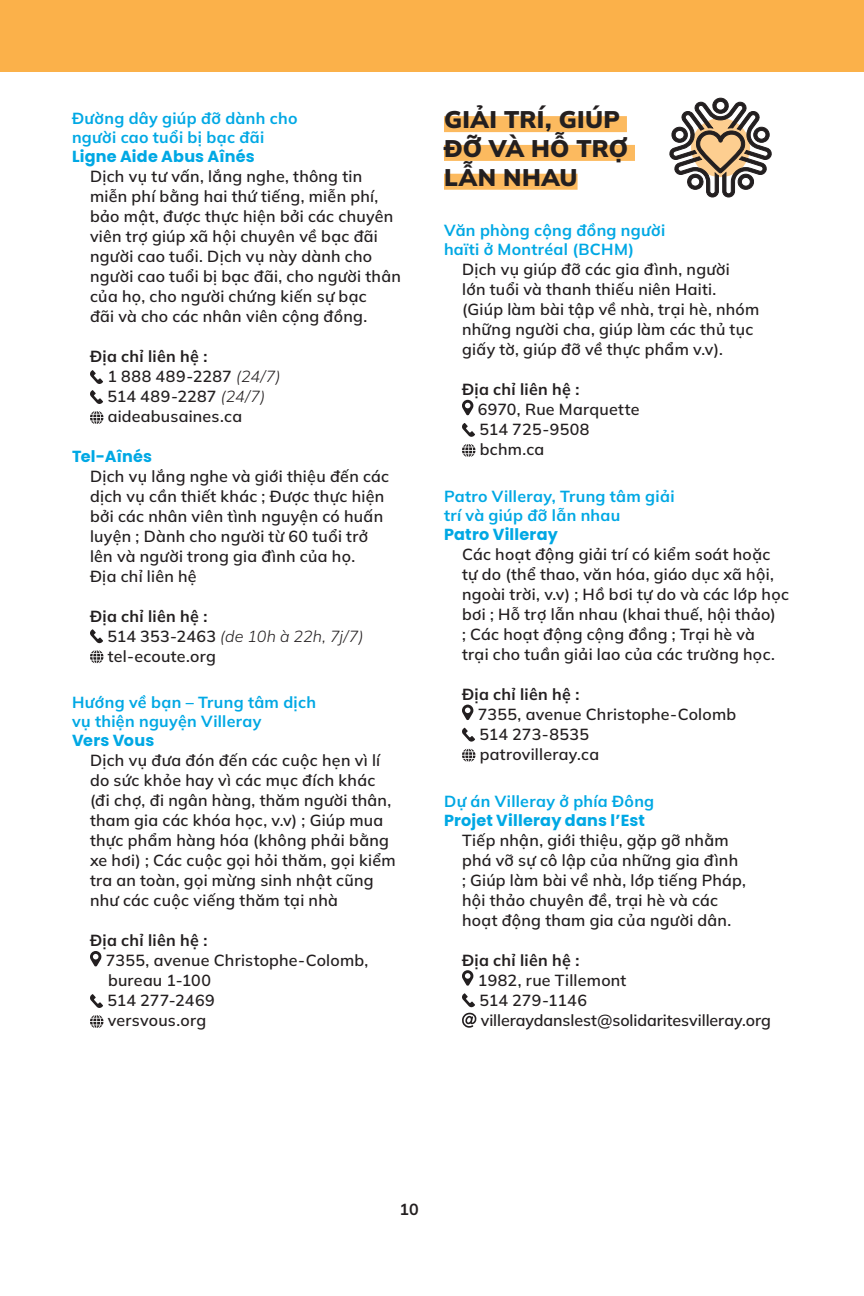
<style>
.page{position:relative;width:864px;height:1296px;background:#fff}
.page>*{position:absolute;margin:0;border:0;box-sizing:border-box;transform-origin:0 0}
.Nom_de_sections{font:900 24px/28.8px "Mulish";letter-spacing:.02em;color:#231f20}
.Descriptions_organis{font:600 16px/20px "Mulish";letter-spacing:.015em;color:#231f20}
.Sous-titres{font:700 16px/19.2px "Mulish";letter-spacing:.02em;color:#00a8e4}
.Descriptions_organis-2{font:700 16px "Mulish";letter-spacing:.015em;color:#231f20}
.t1{font:700 16px "Poppins";letter-spacing:.015em;color:#00a8e4}
.Descriptions_organis-3{font:600 16px "Mulish";letter-spacing:-.005em;color:#231f20}
.Descriptions_organis-4{font:italic 300 16px "Mulish";letter-spacing:.005em;color:#231f20}
.Descriptions_organis-5{font:600 16px "Mulish";letter-spacing:.035em;color:#231f20}
.s1{font-weight:300;font-style:italic}
.s2{font-weight:600;font-style:normal}
</style>
<div class="page">
<svg style="left:90px;top:370px;width:13px;height:14px"></svg>
<svg style="left:90px;top:390px;width:13px;height:14px"></svg>
<svg style="left:90px;top:411px;width:13px;height:13px"></svg>
<svg style="left:90px;top:629px;width:13px;height:14px"></svg>
<svg style="left:90px;top:650px;width:13px;height:13px"></svg>
<svg style="left:90px;top:951px;width:11px;height:15px"></svg>
<svg style="left:90px;top:994px;width:13px;height:14px"></svg>
<svg style="left:90px;top:1015px;width:13px;height:13px"></svg>
<div style="left:444px;top:116px;width:183px;height:16px;background:#fcba5f"></div>
<div style="left:444px;top:145px;width:191px;height:16px;background:#fcba5f"></div>
<div style="left:444px;top:174px;width:134px;height:16px;background:#fcba5f"></div>
<svg style="left:462px;top:400px;width:11px;height:15px"></svg>
<svg style="left:462px;top:423px;width:13px;height:14px"></svg>
<svg style="left:462px;top:444px;width:13px;height:13px"></svg>
<svg style="left:462px;top:705px;width:11px;height:15px"></svg>
<svg style="left:462px;top:728px;width:13px;height:14px"></svg>
<svg style="left:462px;top:749px;width:13px;height:13px"></svg>
<svg style="left:462px;top:970px;width:11px;height:16px"></svg>
<svg style="left:462px;top:993px;width:13px;height:14px"></svg>
<svg style="left:462px;top:1013px;width:15px;height:15px"></svg>
<div style="left:0;top:0;width:864px;height:72px;background:#fbb14a"></div>
<svg style="left:669px;top:98px;width:103px;height:100px"></svg>
<p class="Sous-titres" style="left:72px;top:108px;width:227px">Đường dây giúp đỡ dành cho người cao tuổi bị bạc đãi</p>
<p class="t1" style="left:72px;top:148px;width:184px">Ligne Aide Abus Aînés</p>
<p class="Descriptions_organis" style="left:90px;top:166px;width:312px">Dịch vụ tư vấn, lắng nghe, thông tin miễn phí bằng hai thứ tiếng, miễn phí, bảo mật, được thực hiện bởi các chuyên viên trợ giúp xã hội chuyên về bạc đãi người cao tuổi. Dịch vụ này dành cho người cao tuổi bị bạc đãi, cho người thân của họ, cho người chứng kiến sự bạc<br>đãi và cho các nhân viên cộng đồng.</p>
<p class="Descriptions_organis-2" style="left:90px;top:346px;width:119px">Địa chỉ liên hệ :</p>
<p class="Descriptions_organis-5" style="left:107px;top:366px;width:175px">1 888 489-2287 <span class="s1">(24/7)</span></p>
<p class="Descriptions_organis" style="left:107px;top:386px;width:159px">514 489-2287 <span class="s1">(24/7)</span></p>
<p class="Descriptions_organis" style="left:108px;top:406px;width:136px">aideabusaines.ca</p>
<p class="t1" style="left:72px;top:447px;width:81px">Tel-Aînés</p>
<p class="Descriptions_organis" style="left:90px;top:466px;width:301px">Dịch vụ lắng nghe và giới thiệu đến các dịch vụ cần thiết khác ; Được thực hiện bởi các nhân viên tình nguyện có huấn luyện ; Dành cho người từ 60 tuổi trở lên và người trong gia đình của họ.</p>
<p class="Descriptions_organis" style="left:90px;top:566px;width:108px">Địa chỉ liên hệ</p>
<p class="Descriptions_organis-2" style="left:90px;top:605px;width:119px">Địa chỉ liên hệ :</p>
<p class="Descriptions_organis-4" style="left:107px;top:625px;width:258px"><span class="s2">514 353-2463</span> (de 10h à 22h, 7j/7)</p>
<p class="Descriptions_organis" style="left:108px;top:646px;width:110px">tel-ecoute.org</p>
<p class="Sous-titres" style="left:72px;top:692px;width:246px">Hướng về bạn – Trung tâm dịch vụ thiện nguyện Villeray</p>
<p class="t1" style="left:72px;top:732px;width:84px">Vers Vous</p>
<p class="Descriptions_organis" style="left:90px;top:750px;width:307px">Dịch vụ đưa đón đến các cuộc hẹn vì lí do sức khỏe hay vì các mục đích khác (đi chợ, đi ngân hàng, thăm người thân, tham gia các khóa học, v.v) ; Giúp mua thực phẩm hàng hóa (không phải bằng xe hơi) ; Các cuộc gọi hỏi thăm, gọi kiểm tra an toàn, gọi mừng sinh nhật cũng như các cuộc viếng thăm tại nhà</p>
<p class="Descriptions_organis-2" style="left:90px;top:930px;width:119px">Địa chỉ liên hệ :</p>
<p class="Descriptions_organis" style="left:106px;top:950px;width:264px">7355, avenue Christophe-Colomb,</p>
<p class="Descriptions_organis" style="left:108px;top:970px;width:105px">bureau 1-100</p>
<p class="Descriptions_organis" style="left:107px;top:990px;width:109px">514 277-2469</p>
<p class="Descriptions_organis" style="left:108px;top:1010px;width:100px">versvous.org</p>
<p class="Nom_de_sections" style="left:444px;top:105px;width:186px">GIẢI TRÍ, GIÚP<br>ĐỠ VÀ HỖ TRỢ<br>LẪN NHAU</p>
<p class="Sous-titres" style="left:444px;top:220px;width:223px">Văn phòng cộng đồng người haïti ở Montréal (BCHM)</p>
<p class="Descriptions_organis" style="left:462px;top:259px;width:299px">Dịch vụ giúp đỡ các gia đình, người<br>lớn tuổi và thanh thiếu niên Haiti. (Giúp làm bài tập về nhà, trại hè, nhóm những người cha, giúp làm các thủ tục giấy tờ, giúp đỡ về thực phẩm v.v).</p>
<p class="Descriptions_organis-2" style="left:462px;top:379px;width:119px">Địa chỉ liên hệ :</p>
<p class="Descriptions_organis" style="left:478px;top:399px;width:163px">6970, Rue Marquette</p>
<p class="Descriptions_organis" style="left:479px;top:419px;width:112px">514 725-9508</p>
<p class="Descriptions_organis" style="left:480px;top:439px;width:66px">bchm.ca</p>
<p class="Sous-titres" style="left:444px;top:486px;width:232px">Patro Villeray, Trung tâm giải trí và giúp đỡ lẫn nhau</p>
<p class="t1" style="left:444px;top:525px;width:115px">Patro Villeray</p>
<p class="Descriptions_organis" style="left:462px;top:544px;width:329px">Các hoạt động giải trí có kiểm soát hoặc tự do (thể thao, văn hóa, giáo dục xã hội, ngoài trời, v.v) ; Hồ bơi tự do và các lớp học bơi ; Hỗ trợ lẫn nhau (khai thuế, hội thảo)<br>; Các hoạt động cộng đồng ; Trại hè và<br>trại cho tuần giải lao của các trường học.</p>
<p class="Descriptions_organis-2" style="left:462px;top:684px;width:119px">Địa chỉ liên hệ :</p>
<p class="Descriptions_organis" style="left:478px;top:704px;width:260px">7355, avenue Christophe-Colomb</p>
<p class="Descriptions_organis" style="left:479px;top:724px;width:111px">514 273-8535</p>
<p class="Descriptions_organis" style="left:480px;top:744px;width:121px">patrovilleray.ca</p>
<p class="Sous-titres" style="left:444px;top:791px;width:212px">Dự án Villeray ở phía Đông</p>
<p class="t1" style="left:444px;top:811px;width:203px">Projet Villeray dans l’Est</p>
<p class="Descriptions_organis" style="left:462px;top:830px;width:286px">Tiếp nhận, giới thiệu, gặp gỡ nhằm phá vỡ sự cô lập của những gia đình<br>; Giúp làm bài về nhà, lớp tiếng Pháp, hội thảo chuyên đề, trại hè và các hoạt động tham gia của người dân.</p>
<p class="Descriptions_organis-2" style="left:462px;top:949px;width:119px">Địa chỉ liên hệ :</p>
<p class="Descriptions_organis" style="left:478px;top:970px;width:150px">1982, rue Tillemont</p>
<p class="Descriptions_organis" style="left:479px;top:990px;width:109px">514 279-1146</p>
<p class="Descriptions_organis-3" style="left:481px;top:1009px;width:292px">villeraydanslest@solidaritesvilleray.org</p>
<p class="Descriptions_organis-2" style="left:400px;top:1199px;width:21px">10</p>
</div>
